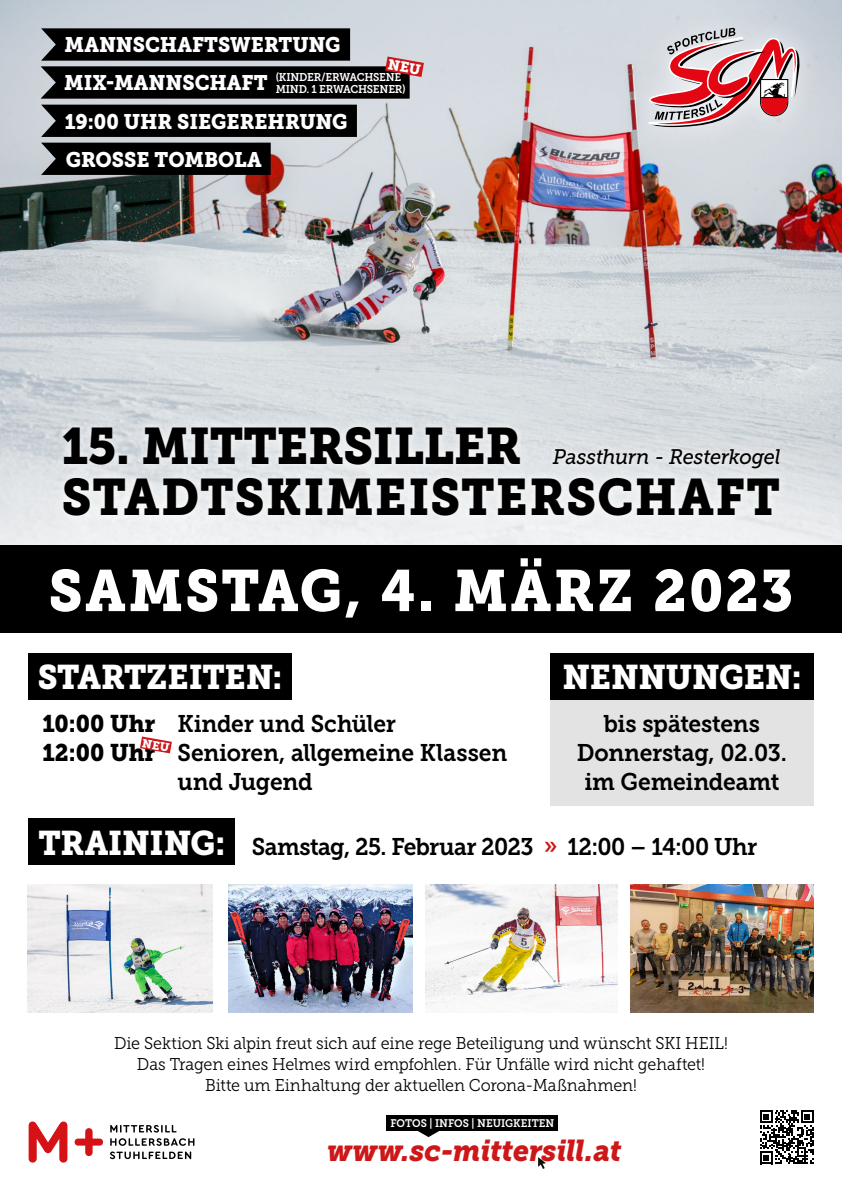
<style>
.page{position:relative;width:842px;height:1191px;background:#fff}
.page>*{position:absolute;margin:0;border:0;box-sizing:border-box;transform-origin:0 0}
.t1{font:58px "Museo Slab 900";letter-spacing:.04em;color:#fff;scale:.95 1}
.t2{font:51px/51px "Museo Slab 900";letter-spacing:.02em;color:#000;scale:.95 1}
.t3{font:34px "Museo Slab 900";letter-spacing:-.01em;color:#fff;scale:.95 1}
.t4{font:italic 30px "Museo Slab 900";letter-spacing:-.01em;color:#cd1719;scale:.95 1}
.t5{font:24px/28.8px "Museo Slab 700";letter-spacing:-.015em;color:#000;text-align:center;scale:.95 1}
.t6{font:21px/38px "Museo Slab 900";color:#fff;scale:.95 1}
.t7{font:italic 21px "Museo Slab 500";letter-spacing:-.015em;color:#000;scale:.95 1}
.t8{font:17px/21px "Museo Slab 300";letter-spacing:-.01em;color:#000;text-align:center;scale:.95 1}
.t9{font:11.2px/12px "Museo Slab 700";letter-spacing:-.025em;color:#fff;scale:.95 1}
.t10{font:11px "Museo Slab 700";color:#fff;scale:.95 1}
.s1{font-family:"Museo Slab 900"}
.s2{color:#cd1719}
</style>
<div class="page">
<img style="left:0;top:0;width:842px;height:395px">
<div style="left:625px;top:4px;width:200px;height:149px;background:#fff;opacity:.75"></div>
<svg style="left:647px;top:27px;width:153px;height:102px;background:#ca9da2"></svg>
<div style="left:550px;top:697px;width:264px;height:109px;background:#e3e3e3"></div>
<svg style="left:0;top:395px;width:842px;height:150px"></svg>
<div style="left:0;top:545px;width:842px;height:88px;background:#000"></div>
<svg style="left:54px;top:417px;width:735px;height:109px;fill:#edeff0"></svg>
<div style="left:547px;top:443px;width:239px;height:32px;background:#e1e4e7"></div>
<div style="left:28px;top:653px;width:264px;height:46px;background:#000"></div>
<svg style="left:760px;top:1110px;width:54px;height:54px"></svg>
<svg style="left:538px;top:1157px;width:8px;height:12px"></svg>
<svg style="left:415px;top:1130px;width:27px;height:7px"></svg>
<div style="left:387px;top:1114px;width:171px;height:16px;background:#000"></div>
<div style="left:550px;top:653px;width:264px;height:46px;background:#000"></div>
<div style="left:28px;top:818px;width:207px;height:47px;background:#000"></div>
<svg style="left:110px;top:1125px;width:84px;height:34px"></svg>
<svg style="left:29px;top:1121px;width:74px;height:41px"></svg>
<img style="left:229px;top:884px;width:184px;height:128px">
<img style="left:630px;top:884px;width:184px;height:128px">
<img style="left:28px;top:884px;width:184px;height:128px">
<img style="left:425px;top:884px;width:192px;height:128px">
<div style="left:41px;top:143px;width:230px;height:32px;background:#000"></div>
<div style="left:41px;top:105px;width:316px;height:32px;background:#000"></div>
<svg style="left:140px;top:736px;width:32px;height:17px"></svg>
<svg style="left:41px;top:28px;width:383px;height:71px;background:#2d2b2c"></svg>
<p class="t6" style="left:64px;top:26px;width:293px">MANNSCHAFTSWERTUNG<br>MIX-MANNSCHAFT</p>
<p class="t9" style="left:276px;top:71px;width:138px">(KINDER/ERWACHSENE<br>MIND. 1 ERWACHSENER)</p>
<p class="t6" style="left:65px;top:102px;width:299px">19:00 UHR SIEGEREHRUNG</p>
<p class="t6" style="left:66px;top:140px;width:208px">GROSSE TOMBOLA</p>
<h2 class="t2" style="left:62px;top:421px;width:758px">15. MITTERSILLER<br>STADTSKIMEISTERSCHAFT</h2>
<p class="t7" style="left:553px;top:445px;width:241px">Passthurn - Resterkogel</p>
<h1 class="t1" style="left:49px;top:557px;width:785px">SAMSTAG, 4. MÄRZ 2023</h1>
<h3 class="t3" style="left:38px;top:657px;width:259px">STARTZEITEN:</h3>
<h3 class="t5" style="left:43px;top:709px;width:374px"><span class="s1">10:00 Uhr</span> Kinder und Schüler</h3>
<h3 class="t5" style="left:43px;top:738px;width:491px"><span class="s1">12:00 Uhr</span> Senioren, allgemeine Klassen</h3>
<h3 class="t5" style="left:178px;top:767px;width:144px">und Jugend</h3>
<h3 class="t3" style="left:562px;top:657px;width:253px">NENNUNGEN:</h3>
<h3 class="t5" style="left:577px;top:709px;width:223px">bis spätestens<br>Donnerstag, 02.03. im Gemeindeamt</h3>
<h3 class="t3" style="left:38px;top:823px;width:198px">TRAINING:</h3>
<h3 class="t5" style="left:252px;top:832px;width:534px">Samstag, 25. Februar 2023 <span class="s2">»</span> 12:00 – 14:00 Uhr</h3>
<p class="t8" style="left:114px;top:1033px;width:648px">Die Sektion Ski alpin freut sich auf eine rege Beteiligung und wünscht SKI HEIL!<br>Das Tragen eines Helmes wird empfohlen. Für Unfälle wird nicht gehaftet!<br>Bitte um Einhaltung der aktuellen Corona-Maßnahmen!</p>
<p class="t10" style="left:390px;top:1116px;width:174px">FOTOS | INFOS | NEUIGKEITEN</p>
<h3 class="t4" style="left:327px;top:1133px;width:311px">www.sc-mittersill.at</h3>
</div>
